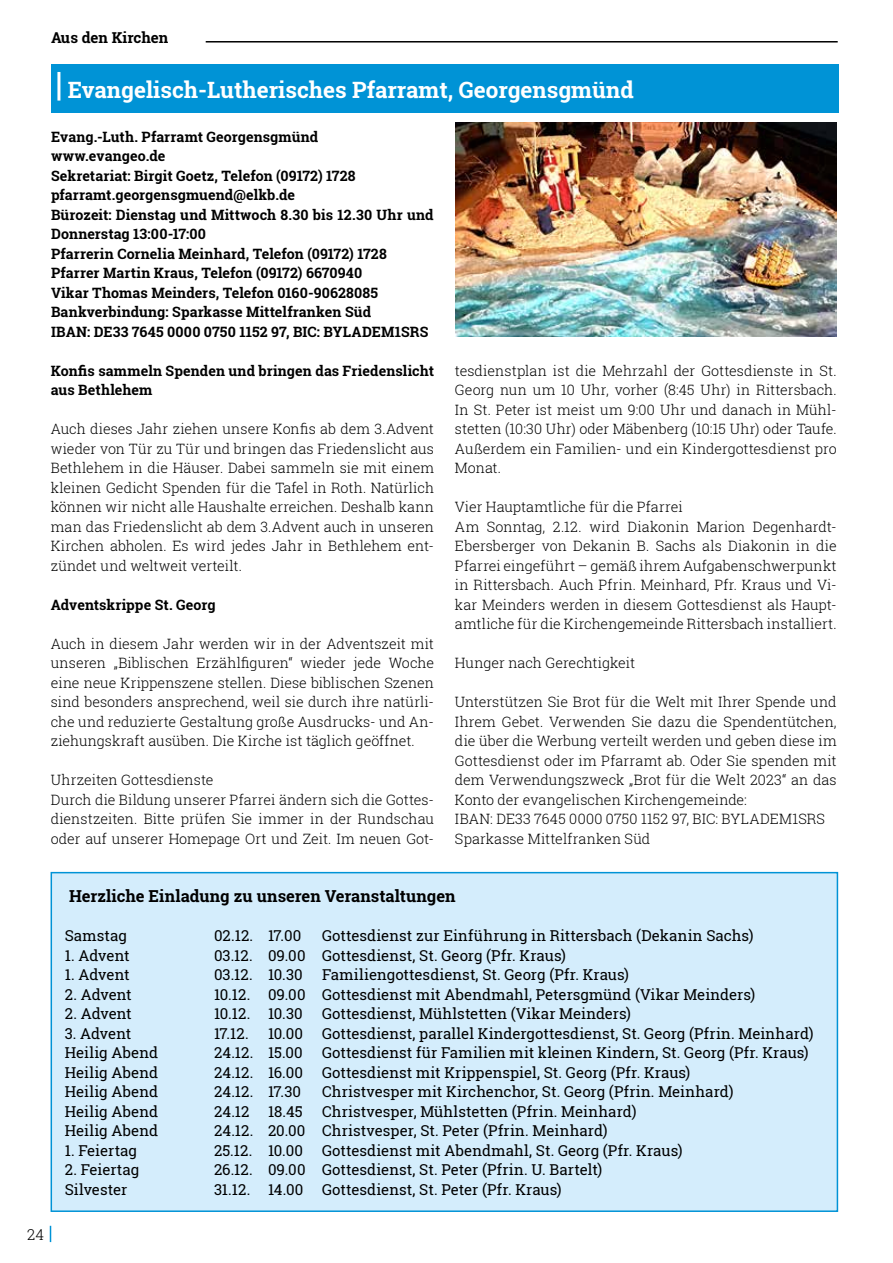
<style>
.page{position:relative;width:893px;height:1263px;background:#fff}
.page>*{position:absolute;margin:0;border:0;box-sizing:border-box;transform-origin:0 0}
.t1{font:700 22.5px "Roboto Slab";color:#fff}
.t2{font:700 16.5px "Roboto Slab";color:#000}
.t3{font:15px "Roboto Slab";letter-spacing:.005em;color:#000}
.t4{font:700 15px "Roboto Slab";color:#000}
.t5{font:300 15px "Roboto Slab";color:#000}
.t6{font:300 14.25px/19.5px "Roboto Slab";letter-spacing:.005em;color:#000;text-align:justify}
.t7{font:700 14.25px/19.5px "Roboto Slab";letter-spacing:.005em;color:#000}
</style>
<div class="page">
<svg style="left:50px;top:1226px;width:1px;height:16px"></svg>
<hr style="left:206px;top:41px;width:632px;height:2px;background:#000">
<div style="left:51px;top:873px;width:786px;height:338px;background:#d4edfc"></div>
<div style="left:51px;top:872px;width:787px;height:340px;border:2px solid #0093d6"></div>
<div style="left:51px;top:64px;width:787px;height:48px;background:#0093d6"></div>
<hr style="left:57px;top:72px;width:3px;height:29px;background:#fff">
<img style="left:455px;top:122px;width:382px;height:215px">
<p class="t4" style="left:51px;top:27px;width:119px">Aus den Kirchen</p>
<h1 class="t1" style="left:68px;top:74px;width:567px">Evangelisch-Lutherisches Pfarramt, Georgensgmünd</h1>
<p class="t7" style="left:51px;top:127px;width:384px">Evang.-Luth. Pfarramt Georgensgmünd www.evangeo.de<br>Sekretariat: Birgit Goetz, Telefon (09172) 1728 pfarramt.georgensgmuend@elkb.de<br>Bürozeit: Dienstag und Mittwoch 8.30 bis 12.30 Uhr und Donnerstag 13:00-17:00<br>Pfarrerin Cornelia Meinhard, Telefon (09172) 1728<br>Pfarrer Martin Kraus, Telefon (09172) 6670940<br>Vikar Thomas Meinders, Telefon 0160-90628085<br>Bankverbindung: Sparkasse Mittelfranken Süd<br>IBAN: DE33 7645 0000 0750 1152 97, BIC: BYLADEM1SRS</p>
<p class="t7" style="left:51px;top:361px;width:385px">Konfis sammeln Spenden und bringen das Friedenslicht aus Bethlehem</p>
<p class="t6" style="left:51px;top:419px;width:385px">Auch dieses Jahr ziehen unsere Konfis ab dem 3.Advent wieder von Tür zu Tür und bringen das Friedenslicht aus Bethlehem in die Häuser. Dabei sammeln sie mit einem kleinen Gedicht Spenden für die Tafel in Roth. Natürlich können wir nicht alle Haushalte erreichen. Deshalb kann man das Friedenslicht ab dem 3.Advent auch in unseren Kirchen abholen. Es wird jedes Jahr in Bethlehem ent&shy;zündet und weltweit verteilt.</p>
<p class="t7" style="left:51px;top:595px;width:166px">Adventskrippe St. Georg</p>
<p class="t6" style="left:51px;top:633px;width:385px">Auch in diesem Jahr werden wir in der Adventszeit mit unseren „Biblischen Erzählfiguren“ wieder jede Woche eine neue Krippenszene stellen. Diese biblischen Szenen sind besonders ansprechend, weil sie durch ihre natürli&shy;che und reduzierte Gestaltung große Ausdrucks- und An&shy;ziehungskraft ausüben. Die Kirche ist täglich geöffnet.</p>
<p class="t6" style="left:51px;top:770px;width:385px;text-align:left">Uhrzeiten Gottesdienste<br>Durch die Bildung unserer Pfarrei ändern sich die Gottes&shy;dienstzeiten. Bitte prüfen Sie immer in der Rundschau oder auf unserer Homepage Ort und Zeit. Im neuen Got-</p>
<p class="t6" style="left:455px;top:360px;width:383px">tesdienstplan ist die Mehrzahl der Gottesdienste in St.<br>Georg nun um 10 Uhr, vorher (8:45 Uhr) in Rittersbach.<br>In St. Peter ist meist um 9:00 Uhr und danach in Mühl&shy;stetten (10:30 Uhr) oder Mäbenberg (10:15 Uhr) oder Taufe.<br>Außerdem ein Familien- und ein Kindergottesdienst pro Monat.</p>
<p class="t6" style="left:455px;top:497px;width:383px;text-align:left">Vier Hauptamtliche für die Pfarrei<br>Am Sonntag, 2.12. wird Diakonin Marion Degenhardt-Ebersberger von Dekanin B. Sachs als Diakonin in die Pfarrei eingeführt – gemäß ihrem Aufgabenschwerpunkt in Rittersbach. Auch Pfrin. Meinhard, Pfr. Kraus und Vi&shy;kar Meinders werden in diesem Gottesdienst als Haupt&shy;amtliche für die Kirchengemeinde Rittersbach installiert.</p>
<p class="t6" style="left:455px;top:653px;width:182px">Hunger nach Gerechtigkeit</p>
<p class="t6" style="left:455px;top:692px;width:383px;text-align:left">Unterstützen Sie Brot für die Welt mit Ihrer Spende und Ihrem Gebet. Verwenden Sie dazu die Spendentütchen, die über die Werbung verteilt werden und geben diese im Gottesdienst oder im Pfarramt ab. Oder Sie spenden mit dem Verwendungszweck „Brot für die Welt 2023“ an das Konto der evangelischen Kirchengemeinde:<br>IBAN: DE33 7645 0000 0750 1152 97, BIC: BYLADEM1SRS Sparkasse Mittelfranken Süd</p>
<p class="t5" style="left:27px;top:1224px;width:18px">24</p>
<p class="t2" style="left:69px;top:885px;width:388px">Herzliche Einladung zu unseren Veranstaltungen</p>
<p class="t3" style="left:65px;top:926px;width:64px">Samstag</p>
<p class="t3" style="left:214px;top:926px;width:89px">02.12. 17.00</p>
<p class="t3" style="left:322px;top:926px;width:433px">Gottesdienst zur Einführung in Rittersbach (Dekanin Sachs)</p>
<p class="t3" style="left:65px;top:945px;width:66px">1. Advent</p>
<p class="t3" style="left:214px;top:945px;width:353px">03.12. 09.00 Gottesdienst, St. Georg (Pfr. Kraus)</p>
<p class="t3" style="left:65px;top:965px;width:66px">1. Advent</p>
<p class="t3" style="left:214px;top:965px;width:90px">03.12. 10.30</p>
<p class="t3" style="left:322px;top:965px;width:308px">Familiengottesdienst, St. Georg (Pfr. Kraus)</p>
<p class="t3" style="left:65px;top:984px;width:68px">2. Advent</p>
<p class="t3" style="left:214px;top:984px;width:543px">10.12. 09.00 Gottesdienst mit Abendmahl, Petersgmünd (Vikar Meinders)</p>
<p class="t3" style="left:65px;top:1004px;width:68px">2. Advent</p>
<p class="t3" style="left:214px;top:1004px;width:90px">10.12. 10.30</p>
<p class="t3" style="left:322px;top:1004px;width:310px">Gottesdienst, Mühlstetten (Vikar Meinders)</p>
<p class="t3" style="left:65px;top:1023px;width:68px">3. Advent</p>
<p class="t3" style="left:214px;top:1023px;width:36px">17.12.</p>
<p class="t3" style="left:268px;top:1023px;width:36px">10.00</p>
<p class="t3" style="left:322px;top:1023px;width:493px">Gottesdienst, parallel Kindergottesdienst, St. Georg (Pfrin. Meinhard)</p>
<p class="t3" style="left:65px;top:1043px;width:95px">Heilig Abend</p>
<p class="t3" style="left:214px;top:1043px;width:90px">24.12. 15.00</p>
<p class="t3" style="left:322px;top:1043px;width:488px">Gottesdienst für Familien mit kleinen Kindern, St. Georg (Pfr. Kraus)</p>
<p class="t3" style="left:65px;top:1062px;width:95px">Heilig Abend</p>
<p class="t3" style="left:214px;top:1062px;width:90px">24.12. 16.00</p>
<p class="t3" style="left:322px;top:1062px;width:370px">Gottesdienst mit Krippenspiel, St. Georg (Pfr. Kraus)</p>
<p class="t3" style="left:65px;top:1082px;width:95px">Heilig Abend</p>
<p class="t3" style="left:214px;top:1082px;width:88px">24.12. 17.30</p>
<p class="t3" style="left:322px;top:1082px;width:413px">Christvesper mit Kirchenchor, St. Georg (Pfrin. Meinhard)</p>
<p class="t3" style="left:65px;top:1101px;width:95px">Heilig Abend</p>
<p class="t3" style="left:214px;top:1101px;width:90px">24.12 18.45</p>
<p class="t3" style="left:322px;top:1101px;width:316px">Christvesper, Mühlstetten (Pfrin. Meinhard)</p>
<p class="t3" style="left:65px;top:1121px;width:95px">Heilig Abend</p>
<p class="t3" style="left:214px;top:1121px;width:395px">24.12. 20.00 Christvesper, St. Peter (Pfrin. Meinhard)</p>
<p class="t3" style="left:65px;top:1140px;width:74px">1. Feiertag</p>
<p class="t3" style="left:214px;top:1140px;width:90px">25.12. 10.00</p>
<p class="t3" style="left:322px;top:1140px;width:362px">Gottesdienst mit Abendmahl, St. Georg (Pfr. Kraus)</p>
<p class="t3" style="left:65px;top:1160px;width:76px">2. Feiertag</p>
<p class="t3" style="left:214px;top:1160px;width:390px">26.12. 09.00 Gottesdienst, St. Peter (Pfrin. U. Bartelt)</p>
<p class="t3" style="left:65px;top:1179px;width:64px">Silvester</p>
<p class="t3" style="left:214px;top:1179px;width:349px">31.12. 14.00 Gottesdienst, St. Peter (Pfr. Kraus)</p>
</div>
